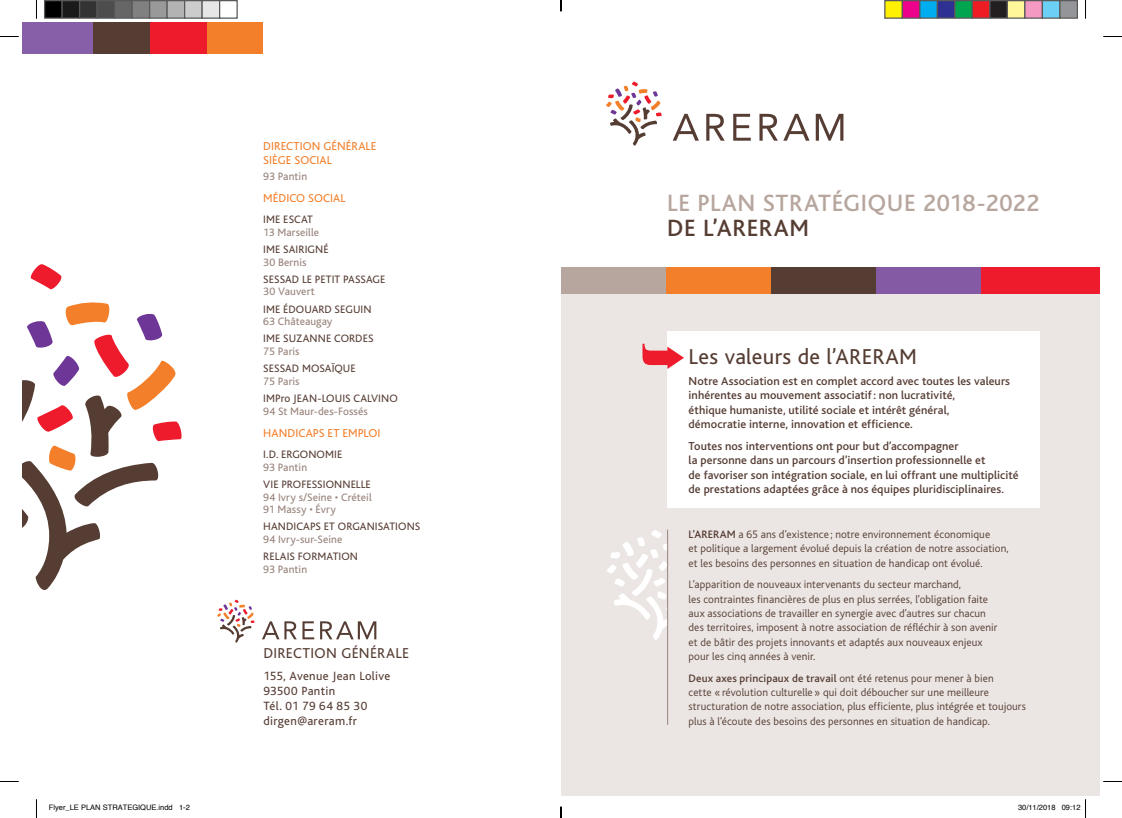
<style>
.page{position:relative;width:1122px;height:818px;background:#fff}
.page>*{position:absolute;margin:0;border:0;box-sizing:border-box;transform-origin:0 0}
.t1{font:500 24.62px "Bliss";letter-spacing:.025em;color:#b7a69e}
.t2{font:500 24.62px "Bliss";letter-spacing:.025em;color:#563d34}
.t3{font:22.5px "Bliss";letter-spacing:.015em;color:#563d34}
.t4{font:15px "Bliss";letter-spacing:.025em;color:#563d34}
.t5{font:12.5px/15px "Bliss";letter-spacing:.025em;color:#563d34}
.t6{font:500 12px/14.4px "Bliss";letter-spacing:.005em;color:#563d34}
.t7{font:12px/13.8px "Bliss";letter-spacing:.005em;color:#f47f2a}
.t8{font:300 11.25px/14.4px "Bliss";letter-spacing:.01em;color:#563d34}
.t9{font:11.25px "Bliss";letter-spacing:.01em;color:#563d34}
.t10{font:11.25px/12.5px "Bliss";letter-spacing:.005em;color:#97827a}
.t11{font:7.5px "Helvetica";color:#000}
.s1{font-weight:500}
</style>
<div class="page">
<div style="left:561px;top:273px;width:538px;height:522px;background:#ebe6e3"></div>
<svg style="left:30px;top:264px;width:32px;height:26px"></svg>
<svg style="left:22px;top:302px;width:160px;height:288px"></svg>
<svg style="left:262px;top:621px;width:114px;height:18px"></svg>
<svg style="left:217px;top:599px;width:38px;height:44px"></svg>
<svg style="left:607px;top:530px;width:60px;height:110px"></svg>
<svg style="left:673px;top:114px;width:170px;height:27px"></svg>
<svg style="left:606px;top:81px;width:56px;height:65px"></svg>
<hr style="left:667px;top:529px;width:1px;height:195px;background:#97827a">
<div style="left:561px;top:267px;width:105px;height:27px;background:#b7a69e"></div>
<div style="left:666px;top:267px;width:105px;height:27px;background:#f47f2a"></div>
<div style="left:771px;top:267px;width:105px;height:27px;background:#563d34"></div>
<div style="left:980px;top:267px;width:119px;height:27px;background:#ee1b2c"></div>
<div style="left:876px;top:267px;width:104px;height:27px;background:#845aa5"></div>
<div style="left:207px;top:22px;width:56px;height:32px;background:#f47f2a"></div>
<div style="left:150px;top:22px;width:57px;height:32px;background:#ee1b2c"></div>
<div style="left:93px;top:22px;width:57px;height:32px;background:#563d34"></div>
<div style="left:22px;top:22px;width:71px;height:32px;background:#875ea8"></div>
<div style="left:667px;top:331px;width:373px;height:176px;background:#fff"></div>
<svg style="left:642px;top:343px;width:42px;height:26px"></svg>
<svg style="left:0;top:36px;width:19px;height:1px"></svg>
<svg style="left:1103px;top:36px;width:19px;height:1px"></svg>
<svg style="left:36px;top:0;width:1px;height:19px"></svg>
<svg style="left:36px;top:799px;width:1px;height:18px"></svg>
<svg style="left:1085px;top:0;width:1px;height:19px"></svg>
<div style="left:45px;top:1px;width:17px;height:17px;background:#000"></div>
<div style="left:44px;top:0;width:19px;height:19px;border:1px solid #595959"></div>
<div style="left:62px;top:1px;width:18px;height:17px;background:#1a1a1a"></div>
<div style="left:61px;top:0;width:19px;height:19px;border:1px solid #595959"></div>
<div style="left:80px;top:1px;width:17px;height:17px;background:#333"></div>
<div style="left:79px;top:0;width:19px;height:19px;border:1px solid #595959"></div>
<div style="left:97px;top:1px;width:18px;height:17px;background:#4d4d4d"></div>
<div style="left:96px;top:0;width:19px;height:19px;border:1px solid #595959"></div>
<div style="left:115px;top:1px;width:17px;height:17px;background:#666"></div>
<div style="left:114px;top:0;width:19px;height:19px;border:1px solid #595959"></div>
<div style="left:132px;top:1px;width:18px;height:17px;background:#808080"></div>
<div style="left:131px;top:0;width:19px;height:19px;border:1px solid #595959"></div>
<div style="left:150px;top:1px;width:17px;height:17px;background:#999"></div>
<div style="left:149px;top:0;width:19px;height:19px;border:1px solid #595959"></div>
<div style="left:167px;top:1px;width:18px;height:17px;background:#b3b3b3"></div>
<div style="left:166px;top:0;width:19px;height:19px;border:1px solid #595959"></div>
<div style="left:185px;top:1px;width:17px;height:17px;background:#ccc"></div>
<div style="left:184px;top:0;width:19px;height:19px;border:1px solid #595959"></div>
<div style="left:202px;top:1px;width:18px;height:17px;background:#e6e6e6"></div>
<div style="left:201px;top:0;width:19px;height:19px;border:1px solid #595959"></div>
<div style="left:219px;top:0;width:19px;height:19px;border:1px solid #595959"></div>
<div style="left:885px;top:1px;width:17px;height:17px;background:#fff101"></div>
<div style="left:884px;top:0;width:19px;height:19px;border:1px solid #595959"></div>
<div style="left:902px;top:1px;width:18px;height:17px;background:#ed028c"></div>
<div style="left:902px;top:0;width:18px;height:19px;border:1px solid #595959"></div>
<div style="left:920px;top:1px;width:17px;height:17px;background:#00aeef"></div>
<div style="left:919px;top:0;width:19px;height:19px;border:1px solid #595959"></div>
<div style="left:937px;top:1px;width:18px;height:17px;background:#2e3092"></div>
<div style="left:937px;top:0;width:18px;height:19px;border:1px solid #595959"></div>
<div style="left:955px;top:1px;width:17px;height:17px;background:#00a54f"></div>
<div style="left:954px;top:0;width:19px;height:19px;border:1px solid #595959"></div>
<div style="left:972px;top:1px;width:18px;height:17px;background:#ee1d23"></div>
<div style="left:972px;top:0;width:18px;height:19px;border:1px solid #595959"></div>
<div style="left:990px;top:1px;width:17px;height:17px;background:#231f20"></div>
<div style="left:989px;top:0;width:19px;height:19px;border:1px solid #595959"></div>
<div style="left:1007px;top:1px;width:18px;height:17px;background:#fff79a"></div>
<div style="left:1007px;top:0;width:18px;height:19px;border:1px solid #595959"></div>
<div style="left:1025px;top:1px;width:17px;height:17px;background:#f499c2"></div>
<div style="left:1024px;top:0;width:19px;height:19px;border:1px solid #595959"></div>
<div style="left:1042px;top:1px;width:18px;height:17px;background:#6bcff6"></div>
<div style="left:1042px;top:0;width:18px;height:19px;border:1px solid #595959"></div>
<div style="left:1060px;top:1px;width:17px;height:17px;background:#939598"></div>
<div style="left:1059px;top:0;width:19px;height:19px;border:1px solid #595959"></div>
<svg style="left:1085px;top:799px;width:1px;height:18px"></svg>
<svg style="left:560px;top:0;width:2px;height:11px"></svg>
<svg style="left:560px;top:806px;width:2px;height:11px"></svg>
<p class="t7" style="left:263px;top:139px;width:115px">DIRECTION GÉNÉRALE<br>SIÈGE SOCIAL</p>
<p class="t10" style="left:263px;top:170px;width:45px">93 Pantin</p>
<p class="t7" style="left:263px;top:192px;width:84px">MÉDICO SOCIAL</p>
<p class="t9" style="left:263px;top:213px;width:51px">IME ESCAT</p>
<p class="t10" style="left:263px;top:226px;width:57px">13 Marseille</p>
<p class="t9" style="left:263px;top:243px;width:67px">IME SAIRIGNÉ</p>
<p class="t10" style="left:263px;top:255px;width:45px">30 Bernis</p>
<p class="t9" style="left:263px;top:273px;width:124px">SESSAD LE PETIT PASSAGE</p>
<p class="t10" style="left:263px;top:285px;width:53px">30 Vauvert</p>
<p class="t9" style="left:263px;top:303px;width:110px">IME ÉDOUARD SEGUIN</p>
<p class="t10" style="left:263px;top:315px;width:71px">63 Châteaugay</p>
<p class="t9" style="left:263px;top:332px;width:112px">IME SUZANNE CORDES</p>
<p class="t10" style="left:263px;top:345px;width:38px">75 Paris</p>
<p class="t9" style="left:263px;top:362px;width:94px">SESSAD MOSAÏQUE</p>
<p class="t10" style="left:263px;top:375px;width:38px">75 Paris</p>
<p class="t9" style="left:263px;top:392px;width:136px">IMPro JEAN-LOUIS CALVINO</p>
<p class="t10" style="left:263px;top:404px;width:106px">94 St Maur-des-Fossés</p>
<p class="t7" style="left:263px;top:426px;width:119px">HANDICAPS ET EMPLOI</p>
<p class="t9" style="left:263px;top:448px;width:81px">I.D. ERGONOMIE</p>
<p class="t10" style="left:263px;top:460px;width:45px">93 Pantin</p>
<p class="t9" style="left:263px;top:478px;width:109px">VIE PROFESSIONNELLE</p>
<p class="t10" style="left:263px;top:490px;width:110px">94 Ivry s/Seine • Créteil<br>91 Massy • Évry</p>
<p class="t9" style="left:263px;top:520px;width:158px">HANDICAPS ET ORGANISATIONS</p>
<p class="t10" style="left:263px;top:532px;width:81px">94 Ivry-sur-Seine</p>
<p class="t9" style="left:263px;top:550px;width:96px">RELAIS FORMATION</p>
<p class="t10" style="left:263px;top:562px;width:45px">93 Pantin</p>
<h3 class="t4" style="left:263px;top:644px;width:147px">DIRECTION GÉNÉRALE</h3>
<p class="t5" style="left:263px;top:668px;width:129px">155, Avenue Jean Lolive<br>93500 Pantin<br>Tél. 01 79 64 85 30 dirgen@areram.fr</p>
<h1 class="t1" style="left:667px;top:190px;width:374px">LE PLAN STRATÉGIQUE 2018-2022</h1>
<h1 class="t2" style="left:667px;top:215px;width:143px">DE L’ARERAM</h1>
<h2 class="t3" style="left:688px;top:344px;width:230px">Les valeurs de l’ARERAM</h2>
<p class="t6" style="left:688px;top:374px;width:323px">Notre Association est en complet accord avec toutes les valeurs inhérentes au mouvement associatif: non lucrativité,<br>éthique humaniste, utilité sociale et intérêt général, démocratie interne, innovation et efficience.</p>
<p class="t6" style="left:688px;top:438px;width:332px">Toutes nos interventions ont pour but d’accompagner<br>la personne dans un parcours d’insertion professionnelle et<br>de favoriser son intégration sociale, en lui offrant une multiplicité de prestations adaptées grâce à nos équipes pluridisciplinaires.</p>
<p class="t8" style="left:688px;top:527px;width:322px"><span class="s1">L’ARERAM</span> a 65 ans d’existence ; notre environnement économique<br>et politique a largement évolué depuis la création de notre association, et les besoins des personnes en situation de handicap ont évolué.</p>
<p class="t8" style="left:688px;top:577px;width:310px">L’apparition de nouveaux intervenants du secteur marchand,<br>les contraintes financières de plus en plus serrées, l’obligation faite aux associations de travailler en synergie avec d’autres sur chacun des territoires, imposent à notre association de réfléchir à son avenir et de bâtir des projets innovants et adaptés aux nouveaux enjeux pour les cinq années à venir.</p>
<p class="t8" style="left:688px;top:670px;width:339px"><span class="s1">Deux axes principaux de travail</span> ont été retenus pour mener à bien<br>cette «révolution culturelle» qui doit déboucher sur une meilleure structuration de notre association, plus efficiente, plus intégrée et toujours plus à l’écoute des besoins des personnes en situation de handicap.</p>
<p class="t11" style="left:49px;top:801px;width:142px">Flyer_LE PLAN STRATEGIQUE.indd 1-2</p>
<p class="t11" style="left:1018px;top:801px;width:64px">30/11/2018 09:12</p>
</div>
